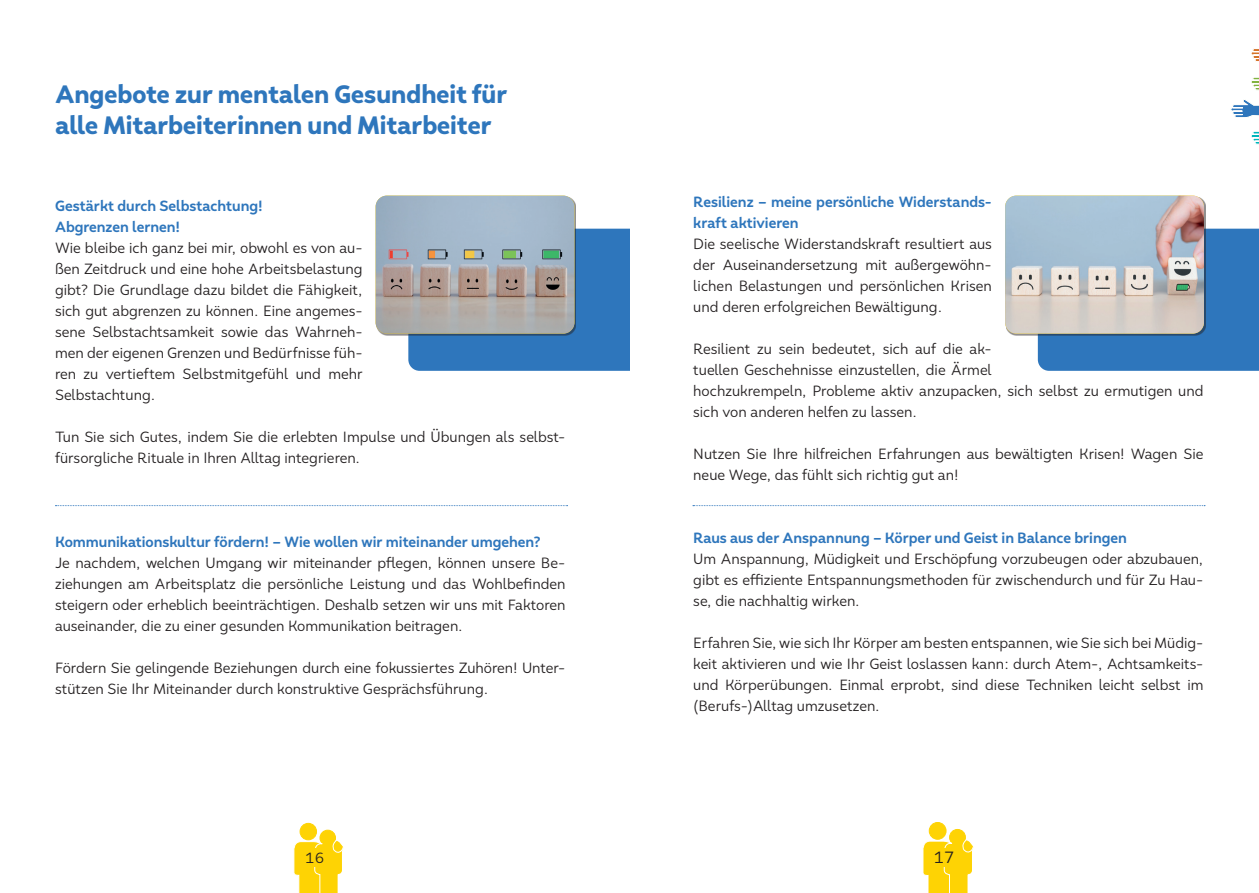
<style>
.page{position:relative;width:1259px;height:893px;background:#fff}
.page>*{position:absolute;margin:0;border:0;box-sizing:border-box;transform-origin:0 0}
.t1{font:900 25.5px/30.6px "Faible";color:#2e76bc}
.t2{font:16.5px "Faible";color:#231f20}
.t3{font:15px/21px "Faible";color:#231f20;text-align:justify}
.t4{font:700 15px/21px "Faible";color:#2e76bc}
</style>
<div class="page">
<div style="left:300px;top:823px;width:16px;height:17px;background:#fed304;border-radius:50%"></div>
<div style="left:300px;top:823px;width:17px;height:17px;border:1px solid #fed304;border-radius:50%"></div>
<div style="left:320px;top:830px;width:15px;height:16px;background:#fed304;border-radius:50%"></div>
<div style="left:319px;top:830px;width:17px;height:16px;border:1px solid #fed304;border-radius:50%"></div>
<svg style="left:293px;top:839px;width:51px;height:54px"></svg>
<div style="left:304px;top:848px;width:21px;height:18px;background:#fed304"></div>
<div style="left:929px;top:822px;width:17px;height:17px;background:#fed304;border-radius:50%"></div>
<div style="left:929px;top:822px;width:17px;height:18px;border:1px solid #fed304;border-radius:50%"></div>
<div style="left:949px;top:829px;width:16px;height:16px;background:#fed304;border-radius:50%"></div>
<div style="left:949px;top:829px;width:17px;height:17px;border:1px solid #fed304;border-radius:50%"></div>
<svg style="left:923px;top:838px;width:51px;height:55px"></svg>
<div style="left:933px;top:848px;width:21px;height:19px;background:#fed304"></div>
<svg style="left:55px;top:505px;width:512px;height:1px"></svg>
<svg style="left:1251px;top:48px;width:8px;height:14px"></svg>
<svg style="left:1251px;top:77px;width:8px;height:14px"></svg>
<svg style="left:1230px;top:100px;width:29px;height:17px"></svg>
<svg style="left:1251px;top:131px;width:8px;height:14px"></svg>
<svg style="left:693px;top:505px;width:512px;height:1px"></svg>
<div style="left:408px;top:229px;width:221px;height:142px;background:#2e76bc"></div>
<img style="left:375px;top:196px;width:199px;height:138px">
<div style="left:1038px;top:229px;width:221px;height:142px;background:#2e76bc"></div>
<img style="left:1005px;top:196px;width:199px;height:138px">
<h1 class="t1" style="left:55px;top:79px;width:453px">Angebote zur mentalen Gesundheit für alle Mitarbeiterinnen und Mitarbeiter</h1>
<p class="t4" style="left:55px;top:195px;width:209px">Gestärkt durch Selbstachtung!<br>Abgrenzen lernen!</p>
<p class="t3" style="left:55px;top:237px;width:309px">Wie bleibe ich ganz bei mir, obwohl es von au&shy;ßen Zeitdruck und eine hohe Arbeitsbelastung gibt? Die Grundlage dazu bildet die Fähigkeit, sich gut abgrenzen zu können. Eine angemes&shy;sene Selbstachtsamkeit sowie das Wahrneh&shy;men der eigenen Grenzen und Bedürfnisse füh&shy;ren zu vertieftem Selbstmitgefühl und mehr Selbstachtung.</p>
<p class="t3" style="left:55px;top:426px;width:512px">Tun Sie sich Gutes, indem Sie die erlebten Impulse und Übungen als selbst&shy;fürsorgliche Rituale in Ihren Alltag integrieren.</p>
<p class="t4" style="left:693px;top:191px;width:300px">Resilienz – meine persönliche Widerstands&shy;kraft aktivieren</p>
<p class="t3" style="left:693px;top:233px;width:300px">Die seelische Widerstandskraft resultiert aus der Auseinandersetzung mit außergewöhn&shy;lichen Belastungen und persönlichen Krisen und deren erfolgreichen Bewältigung.</p>
<p class="t3" style="left:693px;top:338px;width:511px;text-align:left">Resilient zu sein bedeutet, sich auf die ak-<br>tuellen Geschehnisse einzustellen, die Ärmel<br>hochzukrempeln, Probleme aktiv anzupacken, sich selbst zu ermutigen und sich von anderen helfen zu lassen.</p>
<p class="t3" style="left:693px;top:443px;width:512px">Nutzen Sie Ihre hilfreichen Erfahrungen aus bewältigten Krisen! Wagen Sie neue Wege, das fühlt sich richtig gut an!</p>
<p class="t4" style="left:55px;top:531px;width:487px">Kommunikationskultur fördern! – Wie wollen wir miteinander umgehen?</p>
<p class="t3" style="left:55px;top:552px;width:512px">Je nachdem, welchen Umgang wir miteinander pflegen, können unsere Be&shy;ziehungen am Arbeitsplatz die persönliche Leistung und das Wohlbefinden steigern oder erheblich beeinträchtigen. Deshalb setzen wir uns mit Faktoren auseinander, die zu einer gesunden Kommunikation beitragen.</p>
<p class="t3" style="left:55px;top:657px;width:512px">Fördern Sie gelingende Beziehungen durch eine fokussiertes Zuhören! Unter&shy;stützen Sie Ihr Miteinander durch konstruktive Gesprächsführung.</p>
<p class="t4" style="left:693px;top:527px;width:435px">Raus aus der Anspannung – Körper und Geist in Balance bringen</p>
<p class="t3" style="left:693px;top:548px;width:512px">Um Anspannung, Müdigkeit und Erschöpfung vorzubeugen oder abzubauen, gibt es effiziente Entspannungsmethoden für zwischendurch und für Zu Hau&shy;se, die nachhaltig wirken.</p>
<p class="t3" style="left:693px;top:632px;width:512px">Erfahren Sie, wie sich Ihr Körper am besten entspannen, wie Sie sich bei Müdig&shy;keit aktivieren und wie Ihr Geist loslassen kann: durch Atem-, Achtsamkeits&shy;und Körperübungen. Einmal erprobt, sind diese Techniken leicht selbst im (Berufs-)Alltag umzusetzen.</p>
<p class="t3" style="left:305px;top:847px;width:20px">16</p>
<p class="t2" style="left:934px;top:847px;width:22px">17</p>
</div>
